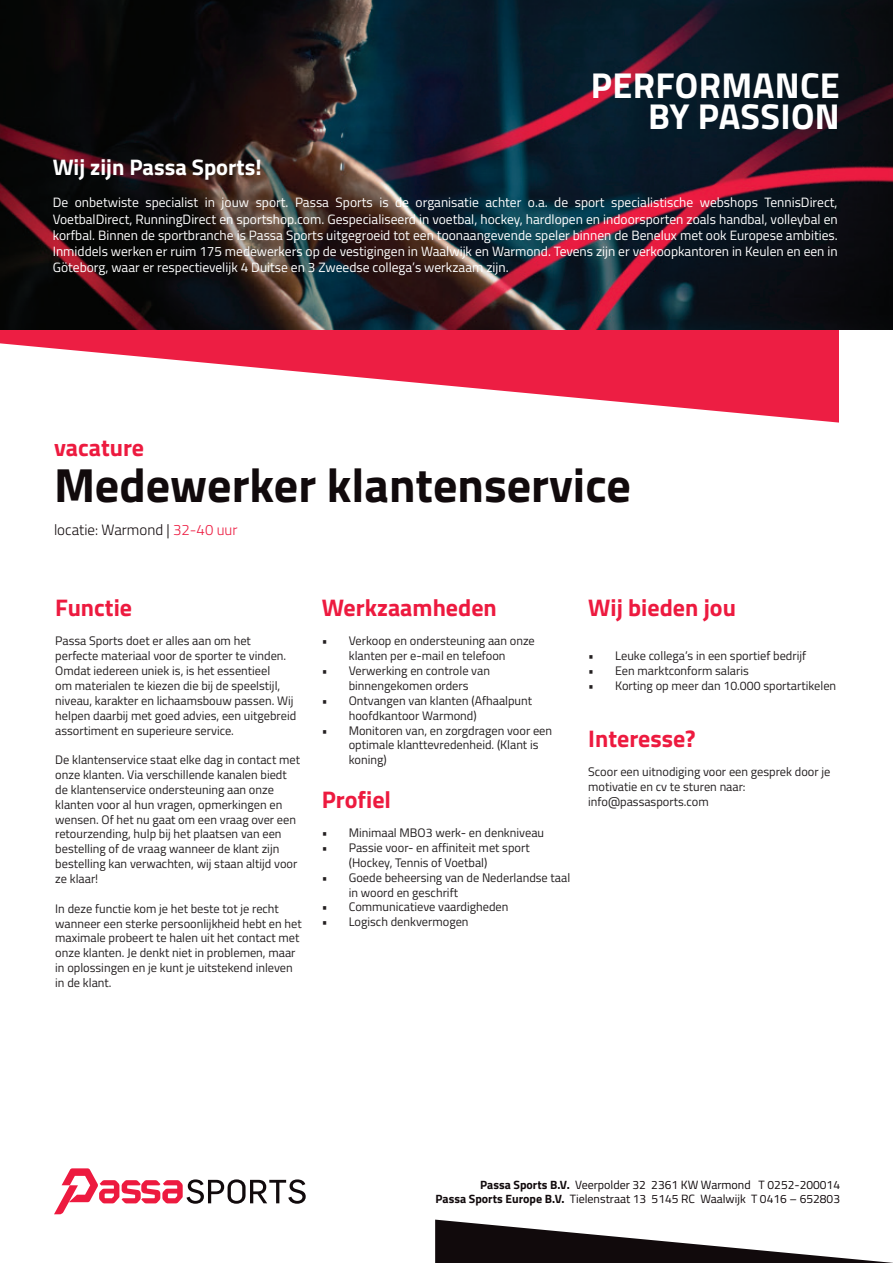
<style>
.page{position:relative;width:893px;height:1263px;background:#fff}
.page>*{position:absolute;margin:0;border:0;box-sizing:border-box;transform-origin:0 0}
.t1{font:700 48px "Titillium Web";color:#110a0c}
.t2{font:700 36px/31.5px "Titillium Web";letter-spacing:.01em;color:#fff;text-align:right}
.t3{font:700 24px "Titillium Web";color:#ed1a3f}
.t4{font:700 22.5px "Titillium Web";color:#fff}
.t5{font:300 15px "Titillium Web";color:#110a0c}
.t6{font:13.5px/16.2px "Titillium Web";color:#fff;text-align:justify}
.t7{font:12.3px/14.9px "Titillium Web";color:#231f20}
.t8{font:12px/14.4px "Titillium Web";color:#110a0c;text-align:right}
.s1{color:#ed1e43}
.s2{font-weight:700}
</style>
<div class="page">
<svg style="left:0;top:330px;width:839px;height:93px;fill:#ed1e43"></svg>
<img style="left:0;top:0;width:893px;height:330px">
<svg style="left:54px;top:1168px;width:252px;height:46px"></svg>
<svg style="left:435px;top:1219px;width:458px;height:44px"></svg>
<h2 class="t2" style="left:591px;top:68px;width:250px">PERFORMANCE<br>BY PASSION</h2>
<h3 class="t4" style="left:53px;top:150px;width:211px">Wij zijn Passa Sports!</h3>
<p class="t6" style="left:53px;top:194px;width:786px">De onbetwiste specialist in jouw sport. Passa Sports is de organisatie achter o.a. de sport specialistische webshops TennisDirect, VoetbalDirect, RunningDirect en sportshop.com. Gespecialiseerd in voetbal, hockey, hardlopen en indoorsporten zoals handbal, volleybal en korfbal. Binnen de sportbranche is Passa Sports uitgegroeid tot een toonaangevende speler binnen de Benelux met ook Europese ambities.<br>Inmiddels werken er ruim 175 medewerkers op de vestigingen in Waalwijk en Warmond. Tevens zijn er verkoopkantoren in Keulen en een in Göteborg, waar er respectievelijk 4 Duitse en 3 Zweedse collega’s werkzaam zijn.</p>
<h3 class="t3" style="left:54px;top:429px;width:92px">vacature</h3>
<h1 class="t1" style="left:54px;top:449px;width:578px">Medewerker klantenservice</h1>
<p class="t5" style="left:54px;top:519px;width:185px">locatie: Warmond | <span class="s1">32-40 uur</span></p>
<h3 class="t3" style="left:55px;top:589px;width:78px">Functie</h3>
<p class="t7" style="left:55px;top:633px;width:242px">Passa Sports doet er alles aan om het perfecte materiaal voor de sporter te vinden.<br>Omdat iedereen uniek is, is het essentieel<br>om materialen te kiezen die bij de speelstijl, niveau, karakter en lichaamsbouw passen. Wij helpen daarbij met goed advies, een uitgebreid assortiment en superieure service.</p>
<p class="t7" style="left:55px;top:752px;width:246px">De klantenservice staat elke dag in contact met onze klanten. Via verschillende kanalen biedt de klantenservice ondersteuning aan onze klanten voor al hun vragen, opmerkingen en wensen. Of het nu gaat om een vraag over een retourzending, hulp bij het plaatsen van een bestelling of de vraag wanneer de klant zijn bestelling kan verwachten, wij staan altijd voor ze klaar!</p>
<p class="t7" style="left:55px;top:900px;width:248px">In deze functie kom je het beste tot je recht wanneer een sterke persoonlijkheid hebt en het maximale probeert te halen uit het contact met onze klanten. Je denkt niet in problemen, maar in oplossingen en je kunt je uitstekend inleven in de klant.</p>
<h3 class="t3" style="left:322px;top:589px;width:177px">Werkzaamheden</h3>
<p class="t7" style="left:322px;top:633px;width:215px;text-align:center">• Verkoop en ondersteuning aan onze klanten per e-mail en telefoon</p>
<p class="t7" style="left:322px;top:663px;width:170px;text-align:center">• Verwerking en controle van binnengekomen orders</p>
<p class="t7" style="left:349px;top:692px;width:185px;text-indent:-27px">• Ontvangen van klanten (Afhaalpunt hoofdkantoor Warmond)</p>
<p class="t7" style="left:349px;top:722px;width:205px;text-indent:-27px">• Monitoren van, en zorgdragen voor een optimale klanttevredenheid. (Klant is koning)</p>
<h3 class="t3" style="left:322px;top:781px;width:71px">Profiel</h3>
<p class="t7" style="left:322px;top:825px;width:224px">• Minimaal MBO3 werk- en denkniveau</p>
<p class="t7" style="left:349px;top:840px;width:182px;text-indent:-27px">• Passie voor- en affiniteit met sport (Hockey, Tennis of Voetbal)</p>
<p class="t7" style="left:349px;top:869px;width:223px;text-indent:-27px">• Goede beheersing van de Nederlandse taal in woord en geschrift</p>
<p class="t7" style="left:322px;top:899px;width:188px">• Communicatieve vaardigheden</p>
<p class="t7" style="left:322px;top:914px;width:148px">• Logisch denkvermogen</p>
<h3 class="t3" style="left:588px;top:589px;width:149px">Wij bieden jou</h3>
<p class="t7" style="left:588px;top:647px;width:220px">• Leuke collega’s in een sportief bedrijf</p>
<p class="t7" style="left:588px;top:662px;width:162px">• Een marktconform salaris</p>
<p class="t7" style="left:588px;top:677px;width:249px">• Korting op meer dan 10.000 sportartikelen</p>
<h3 class="t3" style="left:588px;top:720px;width:109px">Interesse?</h3>
<p class="t7" style="left:588px;top:764px;width:244px">Scoor een uitnodiging voor een gesprek door je motivatie en cv te sturen naar: info@passasports.com</p>
<p class="t8" style="left:436px;top:1177px;width:406px"><span class="s2">Passa Sports B.V.</span> Veerpolder 32 2361 KW Warmond T 0252-200014<br><span class="s2">Passa Sports Europe B.V.</span> Tielenstraat 13 5145 RC Waalwijk T 0416 – 652803</p>
</div>
